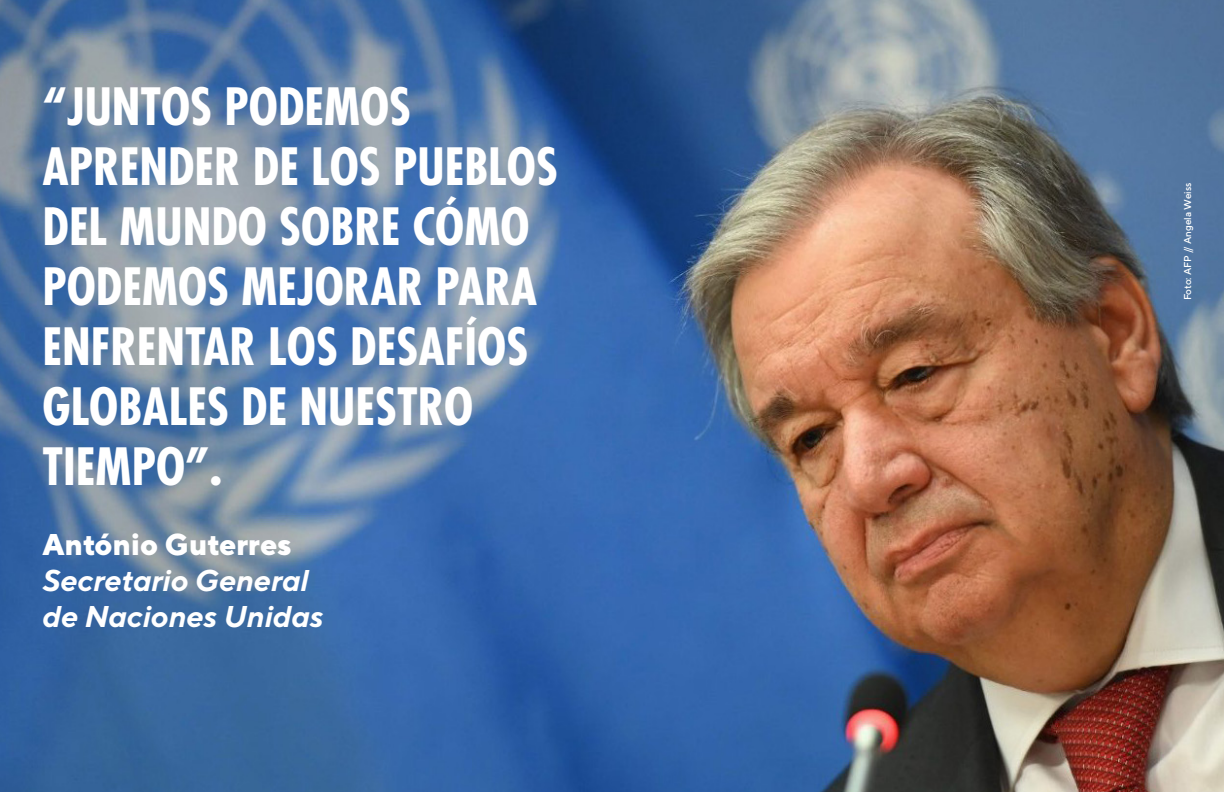
<style>
.page{position:relative;width:1224px;height:792px;background:#fff}
.page>*{position:absolute;margin:0;border:0;box-sizing:border-box;transform-origin:0 0}
.t1{font:700 condensed 50px/60px "Futura LT";color:#fff}
.t2{font:italic 700 30px/36px "TT Norms";color:#fff}
.t3{font:800 30px "TT Norms";color:#fff}
.t4{font:500 10px "TT Norms";color:#fff}
</style>
<div class="page">
<img style="left:0;top:0;width:1224px;height:792px">
<p class="t1" style="left:43px;top:77px;width:517px">“JUNTOS PODEMOS<br>APRENDER DE LOS PUEBLOS<br>DEL MUNDO SOBRE CÓMO<br>PODEMOS MEJORAR PARA<br>ENFRENTAR LOS DESAFÍOS<br>GLOBALES DE NUESTRO<br>TIEMPO”.</p>
<p class="t3" style="left:43px;top:525px;width:251px">António Guterres</p>
<p class="t2" style="left:43px;top:561px;width:283px">Secretario General de Naciones Unidas</p>
<p class="t4" style="left:1181px;top:300px;width:119px;rotate:-90deg">Foto: AFP // Angela Weiss</p>
</div>
